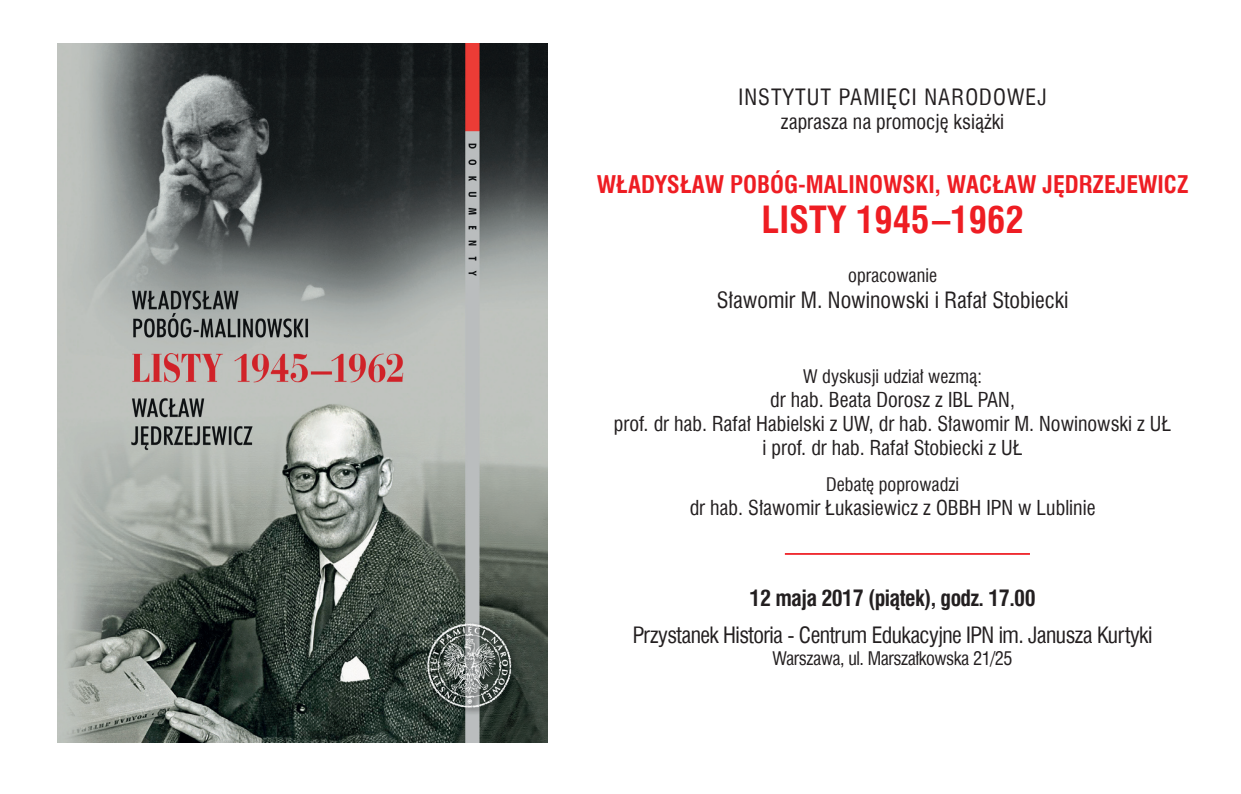
<style>
.page{position:relative;width:1241px;height:794px;background:#fff}
.page>*{position:absolute;margin:0;border:0;box-sizing:border-box;transform-origin:0 0}
.t1{font:700 36.57px "Swis 721 Cn EU";color:#ee1d23}
.t2{font:700 23.8px "Swis 721 Cn EU";color:#ee1d23}
.t3{font:21.88px "Swis 721 Cn EU";letter-spacing:-.025em;color:#231f20}
.t4{font:21.88px "Swis 721 Cn EU";color:#231f20}
.t5{font:700 21.88px "Swis 721 Cn EU";letter-spacing:-.025em;color:#231f20}
.t6{font:21.88px "Swis 721 Cn EU";letter-spacing:.05em;color:#231f20}
.t7{font:20.12px "Swis 721 Cn EU";color:#231f20}
.t8{font:18.2px "Swis 721 Cn EU";color:#231f20}
.t9{font:18.2px "Swis 721 Cn EU";letter-spacing:-.025em;color:#231f20}
</style>
<div class="page">
<img style="left:58px;top:44px;width:489px;height:698px">
<hr style="left:784px;top:553px;width:245px;height:2px;background:#ee1d23">
<p class="t6" style="left:738px;top:83px;width:309px">Instytut Pamięci Narodowej</p>
<p class="t7" style="left:780px;top:109px;width:225px">zaprasza na promocję książki</p>
<p class="t2" style="left:596px;top:170px;width:593px">WŁADYSŁAW POBÓG-MALINOWSKI, WACŁAW JĘDRZEJ EWICZ</p>
<p class="t1" style="left:761px;top:198px;width:263px">LISTY 1945–1962</p>
<p class="t8" style="left:848px;top:263px;width:90px">opracowanie</p>
<p class="t4" style="left:716px;top:286px;width:353px">Sławomir M. Nowinowski i Rafał Stobiecki</p>
<p class="t8" style="left:803px;top:364px;width:180px">W dyskusji udział wezmą:</p>
<p class="t7" style="left:770px;top:386px;width:246px">dr hab. Beata Dorosz z IBL PAN ,</p>
<p class="t7" style="left:614px;top:411px;width:558px">prof. dr hab. Rafał Habielski z UW, dr hab. Sławomir M. Nowinowski z UŁ</p>
<p class="t7" style="left:762px;top:435px;width:261px">i prof. dr hab. Rafał Stobiecki z UŁ</p>
<p class="t8" style="left:826px;top:472px;width:134px">Debatę poprowadzi</p>
<p class="t7" style="left:689px;top:494px;width:407px">dr hab. Sławomir Łukasiewicz z OBBH IPN w Lublinie</p>
<p class="t5" style="left:749px;top:585px;width:287px">12 MAJA 2017 (PIĄTEK), GODZ. 17.00</p>
<p class="t3" style="left:633px;top:620px;width:521px">Przystanek Historia - Centrum Edukacyjne IPN im. Janusza Kurtyki</p>
<p class="t9" style="left:772px;top:646px;width:242px">Warszawa, ul. Marszałkowska 21/25</p>
</div>
